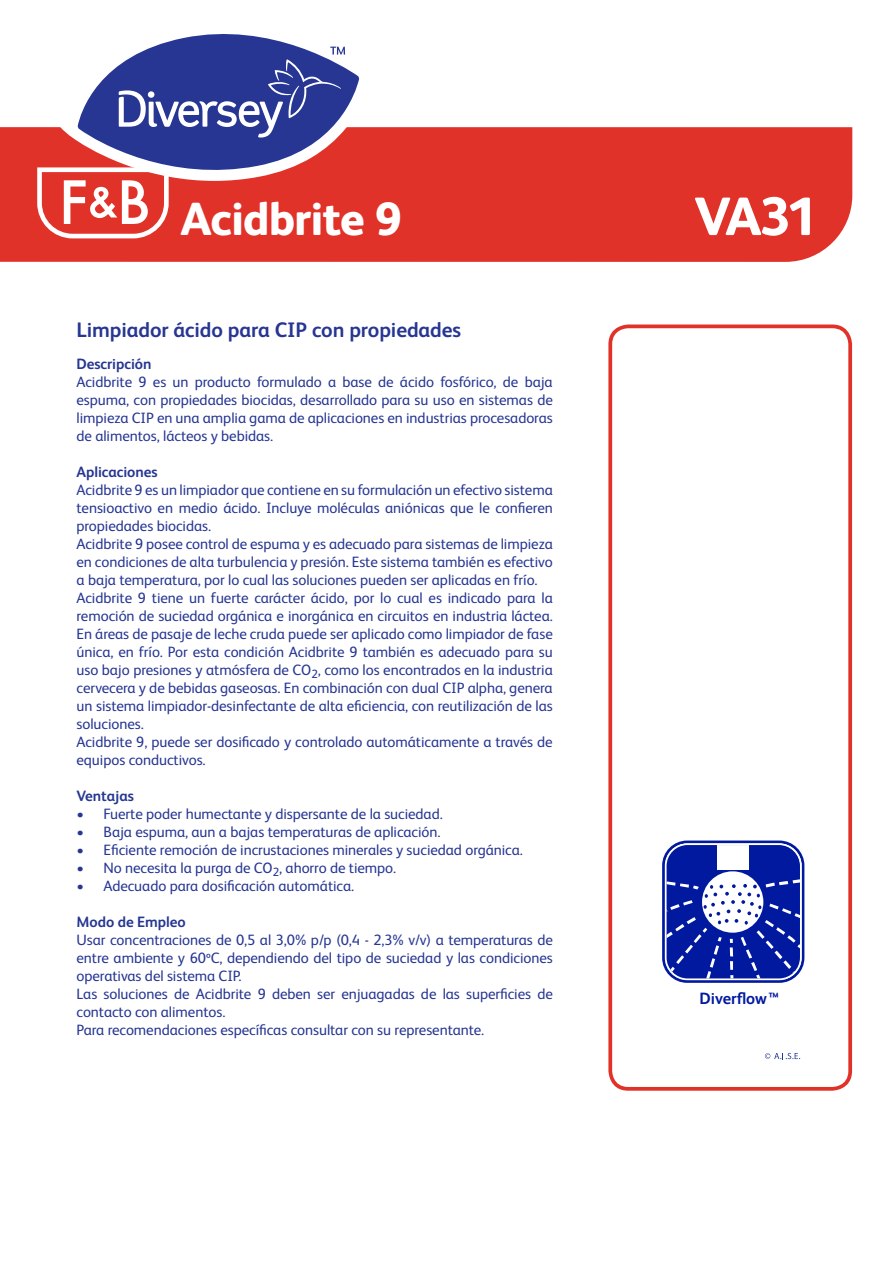
<style>
.page{position:relative;width:893px;height:1263px;background:#fff}
.page>*{position:absolute;margin:0;border:0;box-sizing:border-box;transform-origin:0 0}
.t1{font:800 54px "FS Albert Pro";color:#fff}
.t2{font:800 46.5px "FS Albert Pro";letter-spacing:-.02em;color:#fff}
.Subtitulo{font:700 21px "FS Albert Pro";letter-spacing:-.005em;color:#263692}
.t3{font:700 16.35px "FS Albert Pro";letter-spacing:-.005em;color:#00199f}
.body{font:15px/18px "FS Albert Pro";letter-spacing:-.005em;color:#263692;text-align:justify}
.body-2{font:700 15px "FS Albert Pro";letter-spacing:-.005em;color:#263692}
</style>
<div class="page">
<div style="left:0;top:127px;width:852px;height:135px;background:#e13229"></div>
<svg style="left:37px;top:167px;width:132px;height:71px"></svg>
<svg style="left:608px;top:324px;width:244px;height:767px"></svg>
<svg style="left:662px;top:840px;width:142px;height:143px"></svg>
<svg style="left:58px;top:78px;width:316px;height:103px"></svg>
<svg style="left:78px;top:34px;width:281px;height:148px"></svg>
<svg style="left:119px;top:47px;width:226px;height:91px"></svg>
<p class="t2" style="left:181px;top:183px;width:223px">Acidbrite 9</p>
<p class="Subtitulo" style="left:77px;top:315px;width:386px">Limpiador ácido para CIP con propiedades</p>
<p class="body-2" style="left:77px;top:353px;width:76px">Descripción</p>
<p class="body" style="left:77px;top:371px;width:478px">Acidbrite 9 es un producto formulado a base de ácido fosfórico, de baja espuma, con propiedades biocidas, desarrollado para su uso en sistemas de limpieza CIP en una amplia gama de aplicaciones en industrias procesadoras de alimentos, lácteos y bebidas.</p>
<p class="body-2" style="left:77px;top:461px;width:83px">Aplicaciones</p>
<p class="body" style="left:77px;top:479px;width:478px">Acidbrite 9 es un limpiador que contiene en su formulación un efectivo sistema tensioactivo en medio ácido. Incluye moléculas aniónicas que le confieren propiedades biocidas.</p>
<p class="body" style="left:77px;top:533px;width:478px">Acidbrite 9 posee control de espuma y es adecuado para sistemas de limpieza en condiciones de alta turbulencia y presión. Este sistema también es efectivo a baja temperatura, por lo cual las soluciones pueden ser aplicadas en frío.</p>
<p class="body" style="left:77px;top:587px;width:478px">Acidbrite 9 tiene un fuerte carácter ácido, por lo cual es indicado para la remoción de suciedad orgánica e inorgánica en circuitos en industria láctea.<br>En áreas de pasaje de leche cruda puede ser aplicado como limpiador de fase única, en frío. Por esta condición Acidbrite 9 también es adecuado para su uso bajo presiones y atmósfera de CO<sub>2</sub>, como los encontrados en la industria cervecera y de bebidas gaseosas. En combinación con dual CIP alpha, genera un sistema limpiador-desinfectante de alta eficiencia, con reutilización de las soluciones.</p>
<p class="body" style="left:77px;top:731px;width:478px">Acidbrite 9, puede ser dosificado y controlado automáticamente a través de equipos conductivos.</p>
<p class="body-2" style="left:77px;top:785px;width:59px">Ventajas</p>
<p class="body" style="left:77px;top:803px;width:368px">• Fuerte poder humectante y dispersante de la suciedad.</p>
<p class="body" style="left:77px;top:821px;width:366px">• Baja espuma, aun a bajas temperaturas de aplicación.</p>
<p class="body" style="left:77px;top:839px;width:448px">• Eficiente remoción de incrustaciones minerales y suciedad orgánica.</p>
<p class="body" style="left:77px;top:857px;width:321px">• No necesita la purga de CO<sub>2</sub>, ahorro de tiempo.</p>
<p class="body" style="left:77px;top:875px;width:279px">• Adecuado para dosificación automática.</p>
<p class="body-2" style="left:77px;top:911px;width:111px">Modo de Empleo</p>
<p class="body" style="left:77px;top:929px;width:478px">Usar concentraciones de 0,5 al 3,0% p/p (0,4 - 2,3% v/v) a temperaturas de entre ambiente y 60ºC, dependiendo del tipo de suciedad y las condiciones operativas del sistema CIP.</p>
<p class="body" style="left:77px;top:983px;width:478px">Las soluciones de Acidbrite 9 deben ser enjuagadas de las superficies de contacto con alimentos.</p>
<p class="body" style="left:77px;top:1019px;width:409px">Para recomendaciones específicas consultar con su representante.</p>
<p class="t1" style="left:694px;top:174px;width:124px">VA31</p>
<p class="t3" style="left:700px;top:986px;width:81px">Diverflow™</p>
</div>
